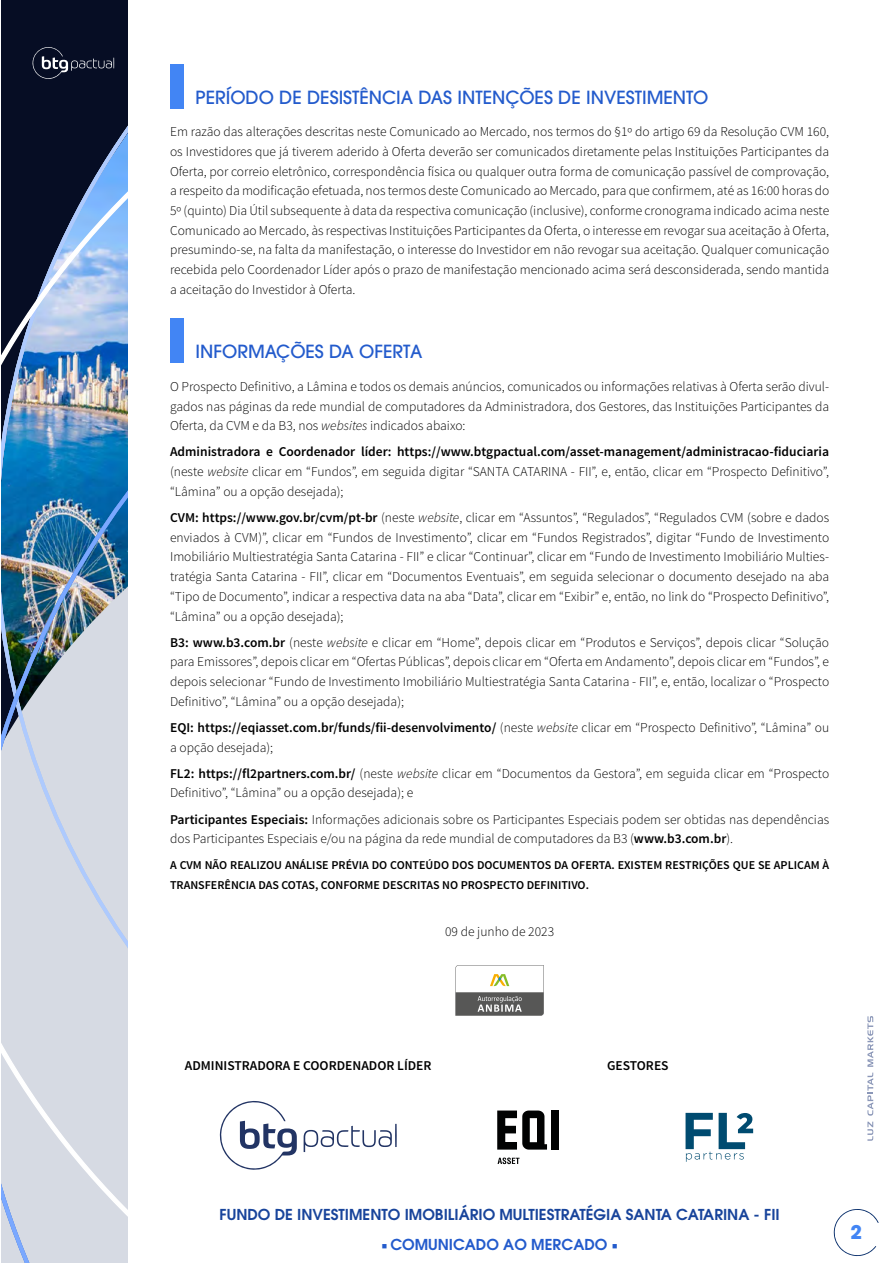
<style>
.page{position:relative;width:893px;height:1263px;background:#fff}
.page>*{position:absolute;margin:0;border:0;box-sizing:border-box;transform-origin:0 0}
.t1{font:700 18.75px "ITC Avant Garde Pro";color:#4285f4}
.t2{font:500 18px "ITC Avant Garde Pro";color:#235bcc}
.t3{font:600 15px "ITC Avant Garde Pro";color:#18449b}
.t4{font:600 15px "ITC Avant Garde Pro";color:#235bcc}
.t5{font:300 13.5px/19.6px "Source Sans Pro";color:#000;text-align:justify}
.t6{font:600 13.5px "Source Sans Pro";color:#000}
.t7{font:600 12px/19.8px "Source Sans Pro";color:#000}
.s1{font-style:italic}
.s2{font-weight:600}
.s3{font-family:"Minion Pro";font-weight:700;font-stretch:condensed}
</style>
<div class="page">
<img style="left:1px;top:0;width:126px;height:1263px">
<svg style="left:33px;top:47px;width:81px;height:32px;background:#23293d"></svg>
<svg style="left:834px;top:1209px;width:45px;height:47px"></svg>
<svg style="left:867px;top:1122px;width:6px;height:19px"></svg>
<svg style="left:867px;top:1016px;width:6px;height:100px"></svg>
<div style="left:170px;top:64px;width:13px;height:45px;background:#4285f4"></div>
<div style="left:170px;top:318px;width:13px;height:45px;background:#4285f4"></div>
<svg style="left:455px;top:965px;width:89px;height:51px"></svg>
<svg style="left:220px;top:1101px;width:77px;height:69px"></svg>
<svg style="left:304px;top:1124px;width:93px;height:28px"></svg>
<div style="left:551px;top:1110px;width:8px;height:39px;background:#010202"></div>
<svg style="left:497px;top:1110px;width:50px;height:39px"></svg>
<svg style="left:498px;top:1157px;width:22px;height:7px"></svg>
<svg style="left:685px;top:1113px;width:68px;height:49px"></svg>
<h2 class="t2" style="left:196px;top:86px;width:514px">PERÍODO DE DESISTÊNCIA DAS INTENÇÕES DE INVESTIMENTO</h2>
<p class="t5" style="left:170px;top:122px;width:661px">Em razão das alterações descritas neste Comunicado ao Mercado, nos termos do §1º do artigo 69 da Resolução CVM 160, os Investidores que já tiverem aderido à Oferta deverão ser comunicados diretamente pelas Instituições Participantes da Oferta, por correio eletrônico, correspondência física ou qualquer outra forma de comunicação passível de comprovação, a respeito da modificação efetuada, nos termos deste Comunicado ao Mercado, para que confirmem, até as 16:00 horas do 5º (quinto) Dia Útil subsequente à data da respectiva comunicação (inclusive), conforme cronograma indicado acima neste Comunicado ao Mercado, às respectivas Instituições Participantes da Oferta, o interesse em revogar sua aceitação à Oferta, presumindo-se, na falta da manifestação, o interesse do Investidor em não revogar sua aceitação. Qualquer comunicação recebida pelo Coordenador Líder após o prazo de manifestação mencionado acima será desconsiderada, sendo mantida a aceitação do Investidor à Oferta.</p>
<h2 class="t2" style="left:196px;top:339px;width:228px">INFORMAÇÕES DA OFERTA</h2>
<p class="t5" style="left:170px;top:377px;width:661px">O Prospecto Definitivo, a Lâmina e todos os demais anúncios, comunicados ou informações relativas à Oferta serão divul&shy;gados nas páginas da rede mundial de computadores da Administradora, dos Gestores, das Instituições Participantes da Oferta, da CVM e da B3, nos <span class="s1">websites</span> indicados abaixo:</p>
<p class="t5" style="left:170px;top:442px;width:661px"><span class="s2">Administradora e Coordenador líder: https://www.btgpactual.com/asset-management/administracao-fiduciaria </span>(neste <span class="s1">website</span> clicar em “Fundos”, em seguida digitar “SANTA CATARINA - FII”, e, então, clicar em “Prospecto Definitivo”, “Lâmina” ou a opção desejada);</p>
<p class="t5" style="left:170px;top:508px;width:661px"><span class="s2">CVM: https://www.gov.br/cvm/pt-br</span> (neste <span class="s1">website</span>, clicar em “Assuntos”, “Regulados”, “Regulados CVM (sobre e dados enviados à CVM)”, clicar em “Fundos de Investimento”, clicar em “Fundos Registrados”, digitar “Fundo de Investimento Imobiliário Multiestratégia Santa Catarina - FII” e clicar “Continuar”, clicar em “Fundo de Investimento Imobiliário Multies&shy;tratégia Santa Catarina - FII”, clicar em “Documentos Eventuais”, em seguida selecionar o documento desejado na aba “Tipo de Documento”, indicar a respectiva data na aba “Data”, clicar em “Exibir” e, então, no link do “Prospecto Definitivo”, “Lâmina” ou a opção desejada);</p>
<p class="t5" style="left:170px;top:632px;width:661px"><span class="s2">B3: www.b3.com.br</span> (neste <span class="s1">website</span> e clicar em “Home”, depois clicar em “Produtos e Serviços”, depois clicar “Solução para Emissores”, depois clicar em “Ofertas Públicas”, depois clicar em “Oferta em Andamento”, depois clicar em “Fundos”, e depois selecionar “Fundo de Investimento Imobiliário Multiestratégia Santa Catarina - FII”, e, então, localizar o “Prospecto Definitivo”, “Lâmina” ou a opção desejada);</p>
<p class="t5" style="left:170px;top:718px;width:661px"><span class="s2">EQI: https://eqiasset.com.br/funds/fii-desenvolvimento/</span> (neste <span class="s1">website</span> clicar em “Prospecto Definitivo”, “Lâmina” ou a opção desejada);</p>
<p class="t5" style="left:170px;top:763px;width:661px"><span class="s2">FL2: https://fl2partners.com.br/</span> (neste <span class="s1">website</span> clicar em “Documentos da Gestora”, em seguida clicar em “Prospecto<br>Definitivo”, “Lâmina” ou a opção desejada); e</p>
<p class="t5" style="left:170px;top:809px;width:661px"><span class="s2">Participantes Especiais:</span> Informações adicionais sobre os Participantes Especiais podem ser obtidas nas dependências dos Participantes Especiais e/ou na página da rede mundial de computadores da B3 (<span class="s2">www.b3.com.br</span>).</p>
<p class="t7" style="left:170px;top:856px;width:661px">A CVM NÃO REALIZOU ANÁLISE PRÉVIA DO CONTEÚDO DOS DOCUMENTOS DA OFERTA. EXISTEM RESTRIÇÕES QUE SE APLICAM À<br>TRANSFERÊNCIA DAS COTAS, CONFORME DESCRITAS NO PROSPECTO DEFINITIVO.</p>
<p class="t5" style="left:445px;top:922px;width:111px">09 de junho de 2023</p>
<p class="t6" style="left:185px;top:1057px;width:248px">ADMINISTRADORA E COORDENADOR LÍDER</p>
<p class="t6" style="left:607px;top:1057px;width:63px">GESTORES</p>
<p class="t3" style="left:220px;top:1204px;width:562px">FUNDO DE INVESTIMENTO IMOBILIÁRIO MULTIESTRATÉGIA SANTA CATARINA - FII</p>
<p class="t4" style="left:381px;top:1234px;width:238px"><span class="s3">■</span> COMUNICADO AO MERCADO <span class="s3">■</span></p>
<h1 class="t1" style="left:850px;top:1220px;width:13px">2</h1>
</div>
